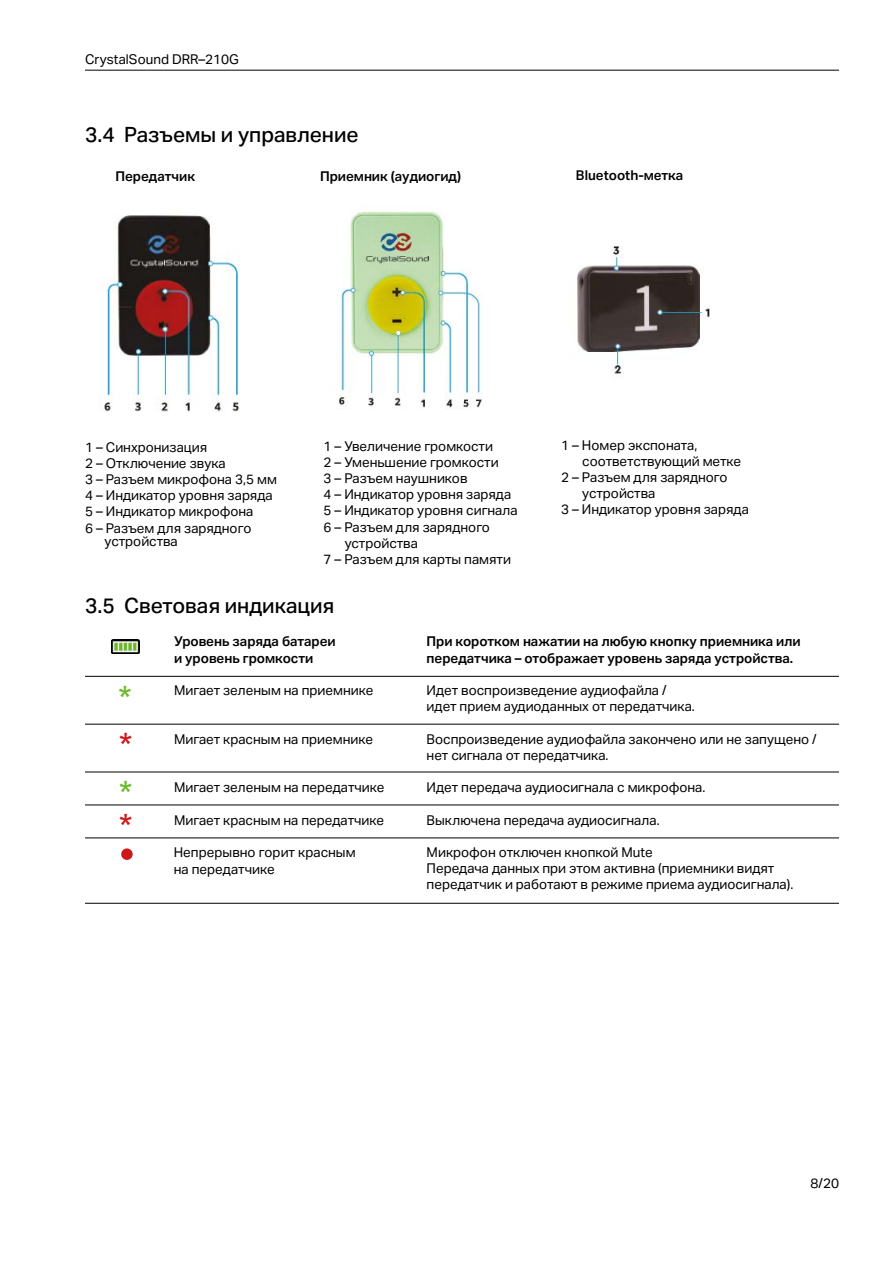
<style>
.page{position:relative;width:893px;height:1263px;background:#fff}
.page>*{position:absolute;margin:0;border:0;box-sizing:border-box;transform-origin:0 0}
.t1{font:500 21px "Aktiv Grotesk Trial";color:#000}
.t2{font:700 21px "Helvetica Now Micro";color:#6eb92b}
.t3{font:700 21px "Helvetica Now Micro";color:#cd1719}
.t4{font:13.5px/16.2px "Aktiv Grotesk Trial";color:#000}
.t5{font:600 13.5px/16.2px "Aktiv Grotesk Trial";color:#000}
</style>
<div class="page">
<hr style="left:85px;top:70px;width:754px;height:1px;background:#000">
<hr style="left:85px;top:676px;width:754px;height:1px;background:#000">
<hr style="left:85px;top:724px;width:754px;height:1px;background:#000">
<hr style="left:85px;top:772px;width:754px;height:1px;background:#000">
<hr style="left:85px;top:805px;width:754px;height:1px;background:#000">
<hr style="left:85px;top:838px;width:754px;height:1px;background:#000">
<hr style="left:85px;top:903px;width:754px;height:1px;background:#000">
<img style="left:577px;top:246px;width:133px;height:128px">
<img style="left:101px;top:215px;width:139px;height:197px">
<img style="left:338px;top:211px;width:144px;height:198px">
<div style="left:121px;top:848px;width:12px;height:12px;background:#cd1719;border-radius:50%"></div>
<img style="left:112px;top:640px;width:27px;height:14px">
<p class="t4" style="left:85px;top:51px;width:155px">CrystalSound DRR–210G</p>
<h1 class="t1" style="left:85px;top:123px;width:275px">3.4 Разъемы и управление</h1>
<p class="t5" style="left:115px;top:168px;width:81px">Передатчик</p>
<p class="t5" style="left:320px;top:168px;width:142px">Приемник (аудиогид)</p>
<p class="t5" style="left:576px;top:167px;width:109px">Bluetooth-метка</p>
<p class="t4" style="left:85px;top:439px;width:193px">1 – Синхронизация<br>2 – Отключение звука<br>3 – Разъем микрофонa 3,5 мм<br>4 – Индикатор уровня заряда<br>5 – Индикатор микрофона<br>6 – Разъем для зарядного</p>
<p class="t4" style="left:105px;top:533px;width:75px">устройства</p>
<p class="t4" style="left:324px;top:438px;width:171px">1 – Увеличение громкости</p>
<p class="t4" style="left:324px;top:454px;width:177px">2 – Уменьшение громкости</p>
<p class="t4" style="left:324px;top:470px;width:146px">3 – Разъем наушников</p>
<p class="t4" style="left:324px;top:486px;width:189px">4 – Индикатор уровня заряда</p>
<p class="t4" style="left:324px;top:503px;width:195px">5 – Индикатор уровня сигнала</p>
<p class="t4" style="left:324px;top:519px;width:168px">6 – Разъем для зарядного</p>
<p class="t4" style="left:345px;top:535px;width:75px">устройства</p>
<p class="t4" style="left:324px;top:551px;width:189px">7 – Разъем для карты памяти</p>
<h1 class="t1" style="left:85px;top:593px;width:251px">3.5 Световая индикация</h1>
<p class="t4" style="left:561px;top:437px;width:138px">1 – Номер экспоната,</p>
<p class="t4" style="left:582px;top:453px;width:160px">соответствующий метке</p>
<p class="t4" style="left:561px;top:469px;width:168px">2 – Разъем для зарядного</p>
<p class="t4" style="left:582px;top:485px;width:75px">устройства</p>
<p class="t4" style="left:561px;top:502px;width:189px">3 – Индикатор уровня заряда</p>
<h1 class="t2" style="left:117px;top:679px;width:17px">*</h1>
<h1 class="t3" style="left:118px;top:726px;width:17px">*</h1>
<h1 class="t2" style="left:118px;top:773px;width:17px">*</h1>
<h1 class="t3" style="left:118px;top:806px;width:17px">*</h1>
<p class="t5" style="left:174px;top:634px;width:163px">Уровень заряда батареи и уровень громкости</p>
<p class="t4" style="left:174px;top:682px;width:201px">Мигает зеленым на приемнике</p>
<p class="t4" style="left:174px;top:731px;width:201px">Мигает красным на приемнике</p>
<p class="t4" style="left:174px;top:779px;width:212px">Мигает зеленым на передатчике</p>
<p class="t4" style="left:174px;top:812px;width:212px">Мигает красным на передатчике</p>
<p class="t4" style="left:174px;top:845px;width:183px">Непрерывно горит красным на передатчике</p>
<p class="t5" style="left:427px;top:634px;width:375px">При коротком нажатии на любую кнопку приемника или передатчика – отображает уровень заряда устройства.</p>
<p class="t4" style="left:427px;top:682px;width:270px">Идет воспроизведение аудиофайла / идет прием аудиоданных от передатчика.</p>
<p class="t4" style="left:427px;top:731px;width:392px">Воспроизведение аудиофайла закончено или не запущено / нет сигнала от передатчика.</p>
<p class="t4" style="left:427px;top:779px;width:280px">Идет передача аудиосигнала с микрофона.</p>
<p class="t4" style="left:427px;top:812px;width:235px">Выключена передача аудиосигнала.</p>
<p class="t4" style="left:427px;top:844px;width:368px">Микрофон отключен кнопкой Mute<br>Передача данных при этом активна (приемники видят передатчик и работают в режиме приема аудиосигнала).</p>
<p class="t4" style="left:810px;top:1175px;width:30px">8/20</p>
</div>
